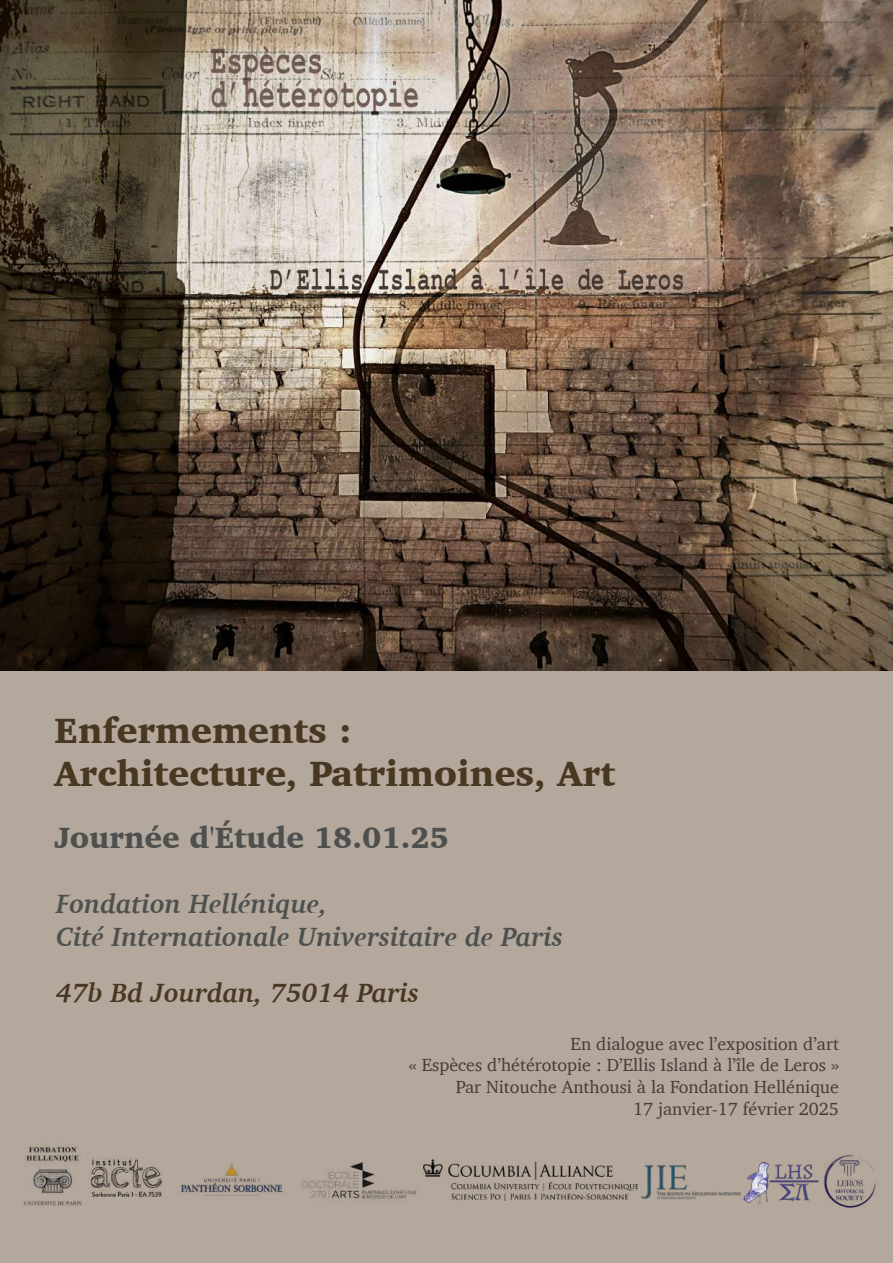
<style>
.page{position:relative;width:893px;height:1263px;background:#b4a79b}
.page>*{position:absolute;margin:0;border:0;box-sizing:border-box;transform-origin:0 0}
.t1{font:900 36px/43.2px "Charter";color:#483721}
.t2{font:900 30px "Charter";color:#4d504f}
.t3{font:italic 700 27px/32.4px "Charter";color:#4d504f}
.t4{font:italic 700 27px "Charter";color:#483721}
.t5{font:18px/21.6px "Charter";color:#463a3c;text-align:right}
</style>
<div class="page">
<img style="left:0;top:0;width:893px;height:670px">
<img style="left:302px;top:1162px;width:115px;height:38px">
<img style="left:181px;top:1163px;width:102px;height:33px">
<img style="left:23px;top:1147px;width:59px;height:59px">
<img style="left:824px;top:1155px;width:52px;height:53px">
<img style="left:743px;top:1161px;width:76px;height:43px">
<img style="left:90px;top:1158px;width:72px;height:39px">
<img style="left:423px;top:1159px;width:215px;height:41px">
<img style="left:640px;top:1165px;width:101px;height:35px">
<h1 class="t1" style="left:55px;top:708px;width:562px">Enfermements :<br>Architecture, Patrimoines, Art</h1>
<h2 class="t2" style="left:55px;top:819px;width:396px">Journée d'Étude 18.01.25</h2>
<h3 class="t3" style="left:56px;top:888px;width:508px">Fondation Hellénique,<br>Cité Internationale Universitaire de Paris</h3>
<h3 class="t4" style="left:56px;top:969px;width:364px">47b Bd Jourdan, 75014 Paris</h3>
<p class="t5" style="left:409px;top:1032px;width:432px">En dialogue avec l’exposition d’art<br>« Espèces d’hétérotopie : D’Ellis Island à l’île de Leros » Par Nitouche Anthousi à la Fondation Hellénique<br>17 janvier-17 février 2025</p>
</div>
